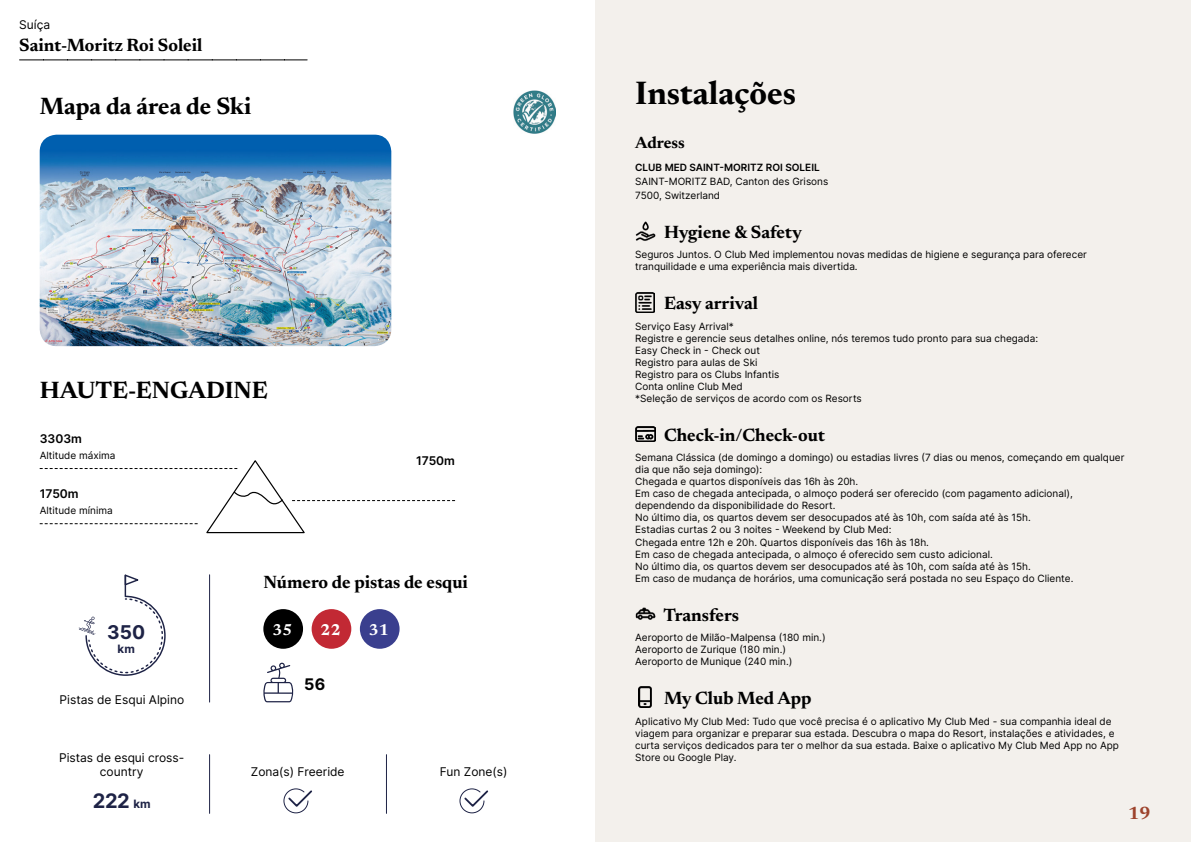
<style>
.page{position:relative;width:1191px;height:842px;background:#fff}
.page>*{position:absolute;margin:0;border:0;box-sizing:border-box;transform-origin:0 0}
.t1{font:700 33px "Newsreader 24 pt";color:#000}
.t2{font:700 24px "Newsreader 24 pt";color:#000}
.t3{font:700 20px "Inter";color:#1e2346}
.t4{font:700 19px "Inter";color:#1e2346}
.t5{font:700 18px "Newsreader 24 pt";color:#000}
.t6{font:700 18px "Newsreader 24 pt";color:#9d432c}
.t7{font:700 16.5px "Newsreader 24 pt";letter-spacing:-.005em;color:#000}
.t8{font:700 16px "Newsreader 24 pt";color:#fff}
.t9{font:700 16px "Inter";color:#000}
.t10{font:12px/14px "Inter";color:#000;text-align:center}
.t11{font:600 12px "Inter";color:#000}
.t12{font:700 11.5px "Inter";color:#1e2346}
.t13{font:10px/12px "Inter";color:#000}
.t14{font:600 10px "Inter";color:#000}
.s1{font-size:11.5px}
</style>
<div class="page">
<div style="left:595px;top:0;width:596px;height:842px;background:#f3f0ec"></div>
<img style="left:40px;top:135px;width:351px;height:211px">
<svg style="left:20px;top:60px;width:287px;height:1px"></svg>
<img style="left:513px;top:91px;width:43px;height:42px">
<svg style="left:40px;top:460px;width:415px;height:74px"></svg>
<div style="left:263px;top:609px;width:40px;height:40px;background:#000;border-radius:50%"></div>
<div style="left:312px;top:609px;width:39px;height:40px;background:#c22934;border-radius:50%"></div>
<div style="left:360px;top:609px;width:39px;height:40px;background:#3a3f8e;border-radius:50%"></div>
<svg style="left:79px;top:574px;width:86px;height:101px"></svg>
<svg style="left:263px;top:663px;width:30px;height:39px"></svg>
<svg style="left:283px;top:788px;width:29px;height:26px"></svg>
<svg style="left:459px;top:788px;width:29px;height:26px"></svg>
<hr style="left:209px;top:755px;width:1px;height:58px;background:#1e2346">
<hr style="left:209px;top:575px;width:1px;height:127px;background:#1e2346">
<hr style="left:386px;top:755px;width:1px;height:58px;background:#1e2346">
<img style="left:635px;top:221px;width:20px;height:20px">
<img style="left:636px;top:292px;width:18px;height:20px">
<img style="left:635px;top:426px;width:20px;height:15px">
<img style="left:635px;top:607px;width:20px;height:13px">
<img style="left:638px;top:686px;width:14px;height:21px">
<p class="t10" style="left:19px;top:17px;width:32px">Suíça</p>
<h3 class="t5" style="left:19px;top:32px;width:185px">Saint-Moritz Roi Soleil</h3>
<h2 class="t2" style="left:40px;top:89px;width:213px">Mapa da área de Ski</h2>
<h2 class="t2" style="left:40px;top:372px;width:230px">HAUTE-ENGADINE</h2>
<p class="t11" style="left:40px;top:430px;width:44px">3303m</p>
<p class="t13" style="left:40px;top:449px;width:77px">Altitude máxima</p>
<p class="t11" style="left:40px;top:485px;width:41px">1750m</p>
<p class="t13" style="left:40px;top:504px;width:75px">Altitude mínima</p>
<p class="t11" style="left:416px;top:452px;width:41px">1750m</p>
<h3 class="t5" style="left:263px;top:569px;width:206px">Número de pistas de esqui</h3>
<h3 class="t4" style="left:107px;top:618px;width:40px">350</h3>
<h3 class="t8" style="left:272px;top:618px;width:21px">35</h3>
<h3 class="t8" style="left:321px;top:618px;width:21px">22</h3>
<h3 class="t8" style="left:369px;top:618px;width:21px">31</h3>
<p class="t12" style="left:117px;top:640px;width:19px">km</p>
<p class="t10" style="left:60px;top:693px;width:126px">Pistas de Esqui Alpino</p>
<p class="t10" style="left:59px;top:750px;width:127px">Pistas de esqui cross&shy;country</p>
<h3 class="t3" style="left:93px;top:786px;width:59px">222 <span class="s1">km</span></h3>
<h3 class="t9" style="left:304px;top:673px;width:23px">56</h3>
<p class="t10" style="left:251px;top:764px;width:95px">Zona(s) Freeride</p>
<p class="t10" style="left:440px;top:764px;width:69px">Fun Zone(s)</p>
<h1 class="t1" style="left:635px;top:69px;width:162px">Instalações</h1>
<h3 class="t7" style="left:635px;top:131px;width:51px">Adress</h3>
<p class="t14" style="left:635px;top:160px;width:186px">CLUB MED SAINT-MORITZ ROI SOLEIL</p>
<p class="t13" style="left:635px;top:174px;width:195px;line-height:14px">SAINT-MORITZ BAD, Canton des Grisons<br>7500, Switzerland</p>
<h3 class="t5" style="left:664px;top:219px;width:139px">Hygiene &amp; Safety</h3>
<p class="t13" style="left:635px;top:249px;width:453px">Seguros Juntos. O Club Med implementou novas medidas de higiene e segurança para oferecer tranquilidade e uma experiência mais divertida.</p>
<h3 class="t5" style="left:664px;top:291px;width:95px">Easy arrival</h3>
<p class="t13" style="left:635px;top:320px;width:404px">Serviço Easy Arrival*<br>Registre e gerencie seus detalhes online, nós teremos tudo pronto para sua chegada:<br>Easy Check in - Check out<br>Registro para aulas de Ski<br>Registro para os Clubs Infantis<br>Conta online Club Med<br>*Seleção de serviços de acordo com os Resorts</p>
<h3 class="t5" style="left:664px;top:422px;width:162px">Check-in/Check-out</h3>
<p class="t13" style="left:635px;top:452px;width:491px">Semana Clássica (de domingo a domingo) ou estadias livres (7 dias ou menos, começando em qualquer dia que não seja domingo):<br>Chegada e quartos disponíveis das 16h às 20h.<br>Em caso de chegada antecipada, o almoço poderá ser oferecido (com pagamento adicional), dependendo da disponibilidade do Resort.<br>No último dia, os quartos devem ser desocupados até às 10h, com saída até às 15h.<br>Estadias curtas 2 ou 3 noites - Weekend by Club Med:<br>Chegada entre 12h e 20h. Quartos disponíveis das 16h às 18h.<br>Em caso de chegada antecipada, o almoço é oferecido sem custo adicional.<br>No último dia, os quartos devem ser desocupados até às 10h, com saída até às 15h.<br>Em caso de mudança de horários, uma comunicação será postada no seu Espaço do Cliente.</p>
<h3 class="t5" style="left:663px;top:602px;width:77px">Transfers</h3>
<p class="t13" style="left:635px;top:631px;width:192px">Aeroporto de Milão-Malpensa (180 min.)<br>Aeroporto de Zurique (180 min.)<br>Aeroporto de Munique (240 min.)</p>
<h3 class="t5" style="left:664px;top:685px;width:149px">My Club Med App</h3>
<p class="t13" style="left:635px;top:715px;width:485px">Aplicativo My Club Med: Tudo que você precisa é o aplicativo My Club Med - sua companhia ideal de viagem para organizar e preparar sua estada. Descubra o mapa do Resort, instalações e atividades, e curta serviços dedicados para ter o melhor da sua estada. Baixe o aplicativo My Club Med App no App Store ou Google Play.</p>
<h3 class="t6" style="left:1128px;top:800px;width:24px">19</h3>
</div>
